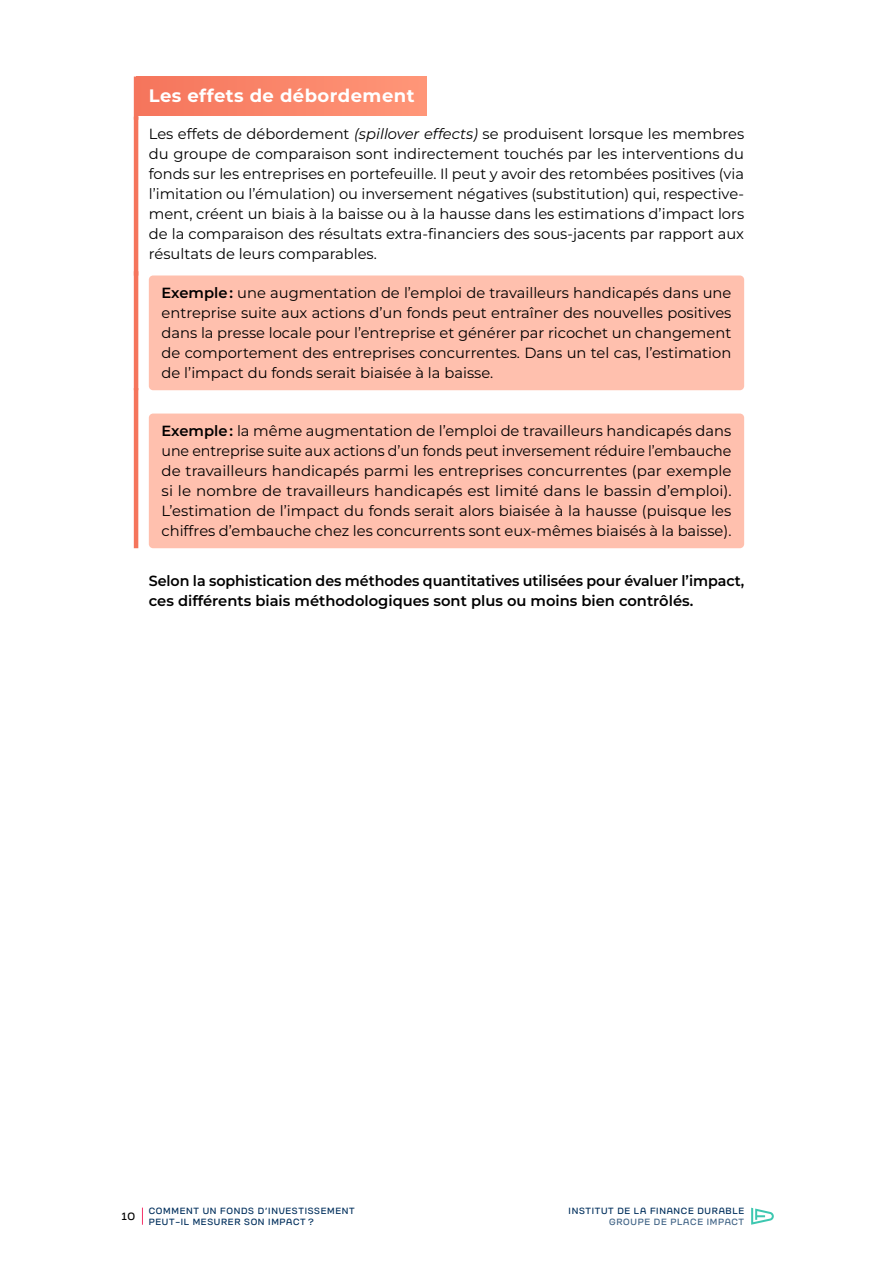
<style>
.page{position:relative;width:893px;height:1263px;background:#fff}
.page>*{position:absolute;margin:0;border:0;box-sizing:border-box;transform-origin:0 0}
.t1{font:700 18px "Montserrat";letter-spacing:.025em;color:#fff}
.t2{font:14.7px/20px "Montserrat";color:#000;text-align:justify}
.t3{font:600 14.7px/20px "Montserrat";letter-spacing:-.005em;color:#000}
.t4{font:10.5px "Toroka";color:#000}
.t5{font:9px/10.8px "Toroka";letter-spacing:.075em;color:#02305d}
.t6{font:9px "Toroka";letter-spacing:.075em;color:#416486}
.s1{font-style:italic}
.s2{font-weight:600}
</style>
<div class="page">
<svg style="left:751px;top:1208px;width:23px;height:17px"></svg>
<svg style="left:142px;top:1207px;width:1px;height:18px"></svg>
<div style="left:136px;top:77px;width:291px;height:38px;background:linear-gradient(to right,#f5755c,#ff9678)"></div>
<hr style="left:134px;top:77px;width:4px;height:43px;background:#f5755c">
<hr style="left:134px;top:117px;width:4px;height:159px;background:#f5755c">
<div style="left:149px;top:275px;width:595px;height:115px;background:#ffc0ae;border-radius:4px"></div>
<hr style="left:134px;top:271px;width:4px;height:119px;background:#f5755c">
<div style="left:149px;top:413px;width:595px;height:135px;background:#ffc0ae;border-radius:4px"></div>
<hr style="left:134px;top:388px;width:4px;height:160px;background:#f5755c">
<p class="t1" style="left:149px;top:84px;width:267px">Les effets de débordement</p>
<p class="t2" style="left:149px;top:124px;width:597px">Les effets de débordement <span class="s1">(spillover effects)</span> se produisent lorsque les membres du groupe de comparaison sont indirectement touchés par les interventions du fonds sur les entreprises en portefeuille. Il peut y avoir des retombées positives (via l’imitation ou l’émulation) ou inversement négatives (substitution) qui, respective&shy;ment, créent un biais à la baisse ou à la hausse dans les estimations d’impact lors de la comparaison des résultats extra-financiers des sous-jacents par rapport aux résultats de leurs comparables.</p>
<p class="t2" style="left:162px;top:283px;width:571px"><span class="s2">Exemple :</span> une augmentation de l’emploi de travailleurs handicapés dans une entreprise suite aux actions d’un fonds peut entraîner des nouvelles positives dans la presse locale pour l’entreprise et générer par ricochet un changement de comportement des entreprises concurrentes. Dans un tel cas, l’estimation de l’impact du fonds serait biaisée à la baisse.</p>
<p class="t2" style="left:162px;top:421px;width:572px"><span class="s2">Exemple :</span> la même augmentation de l’emploi de travailleurs handicapés dans une entreprise suite aux actions d’un fonds peut inversement réduire l’embauche de travailleurs handicapés parmi les entreprises concurrentes (par exemple si le nombre de travailleurs handicapés est limité dans le bassin d’emploi).<br>L’estimation de l’impact du fonds serait alors biaisée à la hausse (puisque les chiffres d’embauche chez les concurrents sont eux-mêmes biaisés à la baisse).</p>
<p class="t3" style="left:149px;top:570px;width:597px">Selon la sophistication des méthodes quantitatives utilisées pour évaluer l’impact, ces différents biais méthodologiques sont plus ou moins bien contrôlés.</p>
<p class="t4" style="left:122px;top:1208px;width:15px">10</p>
<p class="t5" style="left:149px;top:1204px;width:207px">COMMENT UN FONDS D’INVESTISSEMENT<br>PEUT-IL MESURER SON IMPACT ?</p>
<p class="t5" style="left:569px;top:1204px;width:177px">INSTITUT DE LA FINANCE DURABLE</p>
<p class="t6" style="left:609px;top:1215px;width:137px">GROUPE DE PLACE IMPACT</p>
</div>
